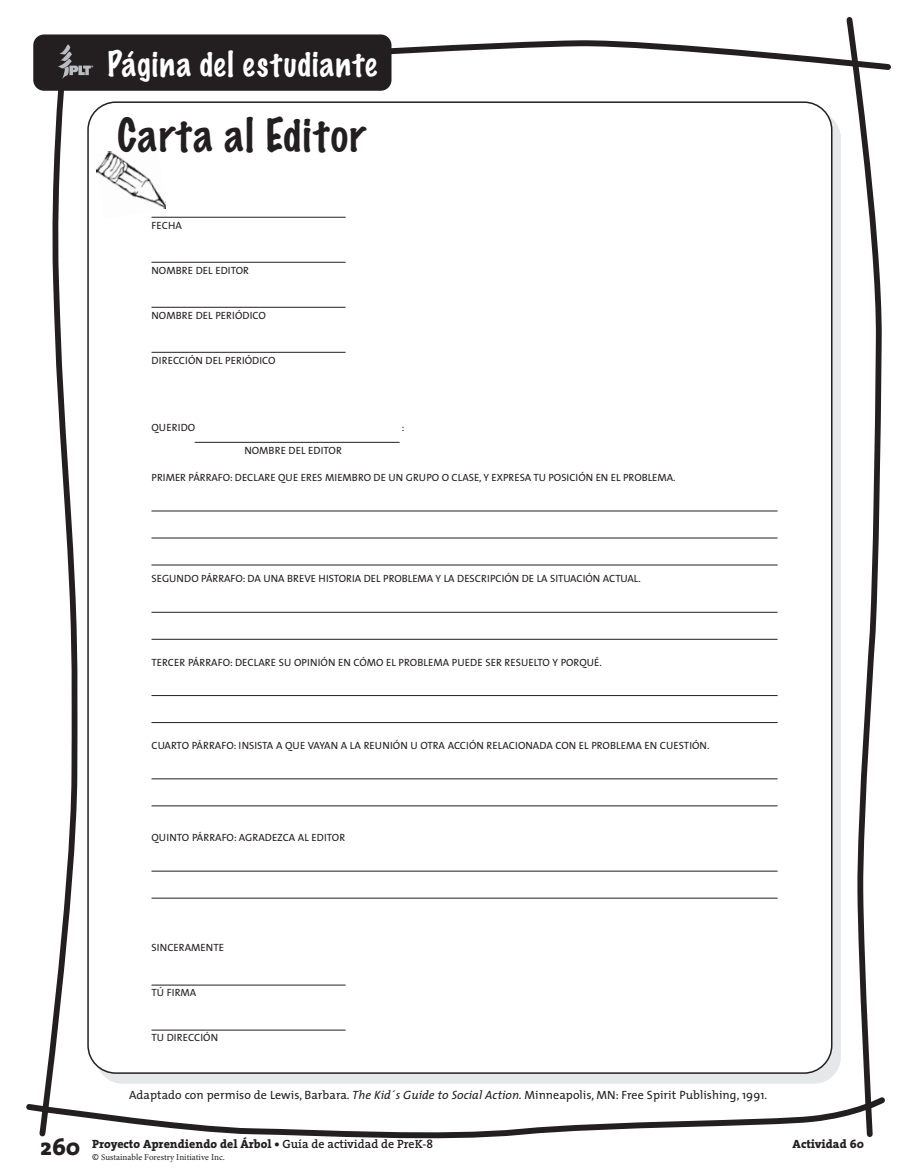
<style>
.page{position:relative;width:918px;height:1175px;background:#fff}
.page>*{position:absolute;margin:0;border:0;box-sizing:border-box;transform-origin:0 0}
.t1{font:100 42px "Marker Felt";letter-spacing:.04em;color:#231f20}
.t2{font:100 31.5px "Marker Felt";letter-spacing:.045em;color:#fff}
.t3{font:12px "The Mix";letter-spacing:.005em;color:#231f20}
.t4{font:800 12px "The Serif";color:#231f20}
.t5{font:10.5px "The Mix";letter-spacing:.005em;color:#231f20}
.t6{font:9px "Minion Pro";color:#231f20}
.s1{font-style:italic}
.s2{font-size:24px}
.s3{font-weight:600}
.s4{font-family:"The Mix"}
</style>
<div class="page">
<svg style="left:383px;top:36px;width:508px;height:55px"></svg>
<svg style="left:26px;top:1097px;width:859px;height:41px"></svg>
<svg style="left:37px;top:90px;width:43px;height:1048px"></svg>
<svg style="left:844px;top:17px;width:39px;height:1121px"></svg>
<div style="left:96px;top:111px;width:745px;height:972px;background:#e6e7e9;border-radius:27px"></div>
<div style="left:87px;top:101px;width:745px;height:972px;background:#fff"></div>
<img style="left:93px;top:150px;width:72px;height:68px">
<hr style="left:152px;top:217px;width:194px;height:1px;background:#231f20">
<hr style="left:152px;top:262px;width:194px;height:1px;background:#231f20">
<hr style="left:152px;top:307px;width:194px;height:1px;background:#231f20">
<hr style="left:152px;top:352px;width:194px;height:1px;background:#231f20">
<hr style="left:195px;top:442px;width:205px;height:1px;background:#231f20">
<hr style="left:152px;top:510px;width:626px;height:1px;background:#231f20">
<hr style="left:152px;top:537px;width:626px;height:1px;background:#231f20">
<hr style="left:152px;top:564px;width:626px;height:1px;background:#231f20">
<hr style="left:152px;top:612px;width:626px;height:1px;background:#231f20">
<hr style="left:152px;top:639px;width:626px;height:1px;background:#231f20">
<hr style="left:152px;top:695px;width:626px;height:1px;background:#231f20">
<hr style="left:152px;top:722px;width:626px;height:1px;background:#231f20">
<hr style="left:152px;top:778px;width:626px;height:1px;background:#231f20">
<hr style="left:152px;top:805px;width:626px;height:1px;background:#231f20">
<hr style="left:152px;top:870px;width:626px;height:1px;background:#231f20">
<hr style="left:152px;top:897px;width:626px;height:1px;background:#231f20">
<hr style="left:152px;top:984px;width:194px;height:1px;background:#231f20">
<hr style="left:152px;top:1029px;width:194px;height:1px;background:#231f20">
<div style="left:33px;top:34px;width:358px;height:57px;background:#231f20;border-radius:11px"></div>
<img style="left:58px;top:44px;width:36px;height:35px">
<h2 class="t2" style="left:108px;top:42px;width:271px">Página del estudiante</h2>
<h1 class="t1" style="left:118px;top:106px;width:250px">Carta al Editor</h1>
<p class="t5" style="left:152px;top:222px;width:32px">FECHA</p>
<p class="t5" style="left:152px;top:267px;width:99px">NOMBRE DEL EDITOR</p>
<p class="t5" style="left:152px;top:312px;width:116px">NOMBRE DEL PERIÓDICO</p>
<p class="t5" style="left:152px;top:357px;width:126px">DIRECCIÓN DEL PERIÓDICO</p>
<p class="t5" style="left:152px;top:424px;width:45px">QUERIDO</p>
<p class="t5" style="left:402px;top:424px;width:4px">:</p>
<p class="t5" style="left:244px;top:447px;width:99px">NOMBRE DEL EDITOR</p>
<p class="t5" style="left:152px;top:474px;width:526px">PRIMER PÁRRAFO: DECLARE QUE ERES MIEMBRO DE UN GRUPO O CLASE, Y EXPRESA TU POSICIÓN EN EL PROBLEMA.</p>
<p class="t5" style="left:152px;top:575px;width:491px">SEGUNDO PÁRRAFO: DA UNA BREVE HISTORIA DEL PROBLEMA Y LA DESCRIPCIÓN DE LA SITUACIÓN ACTUAL.</p>
<p class="t5" style="left:152px;top:658px;width:452px">TERCER PÁRRAFO: DECLARE SU OPINIÓN EN CÓMO EL PROBLEMA PUEDE SER RESUELTO Y PORQUÉ.</p>
<p class="t5" style="left:152px;top:741px;width:560px">CUARTO PÁRRAFO: INSISTA A QUE VAYAN A LA REUNIÓN U OTRA ACCIÓN RELACIONADA CON EL PROBLEMA EN CUESTIÓN.</p>
<p class="t5" style="left:152px;top:834px;width:195px">QUINTO PÁRRAFO: AGRADEZCA AL EDITOR</p>
<p class="t5" style="left:152px;top:944px;width:74px">SINCERAMENTE</p>
<p class="t5" style="left:152px;top:989px;width:46px">TÚ FIRMA</p>
<p class="t5" style="left:152px;top:1034px;width:68px">TU DIRECCIÓN</p>
<p class="t3" style="left:129px;top:1090px;width:640px">Adaptado con permiso de Lewis, Barbara. <span class="s1">The Kid´s Guide to Social Action.</span> Minneapolis, MN: Free Spirit Publishing, 1991.</p>
<p class="t4" style="left:40px;top:1139px;width:394px"><span class="s2">260</span> Proyecto Aprendiendo del Árbol • <span class="s3">Guía de actividad de PreK-8</span></p>
<p class="t6" style="left:92px;top:1151px;width:134px"><span class="s4">©</span> Sustainable Forestry Initiative Inc.</p>
<p class="t4" style="left:793px;top:1139px;width:73px">Actividad 60</p>
</div>
